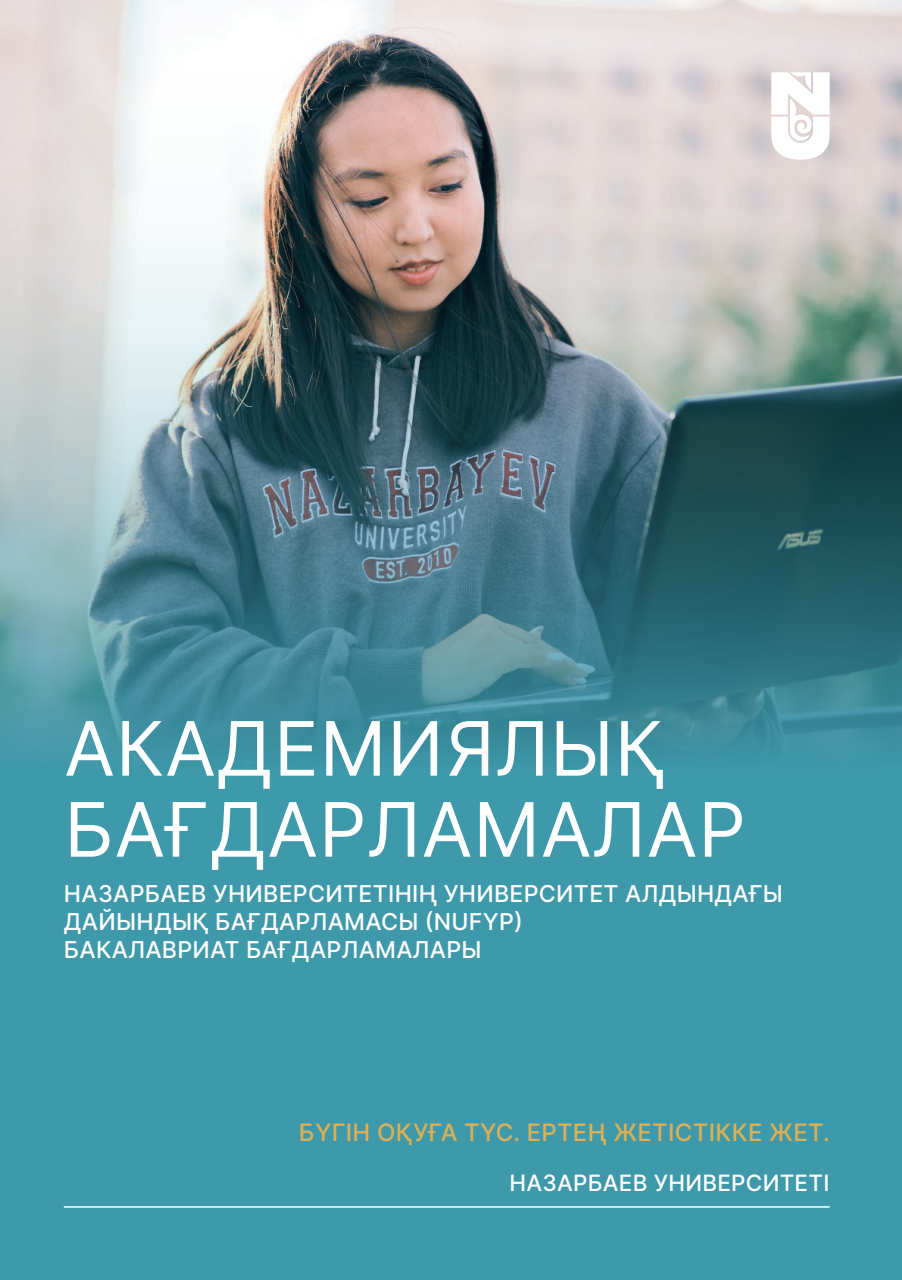
<style>
.page{position:relative;width:902px;height:1280px;background:#fff}
.page>*{position:absolute;margin:0;border:0;box-sizing:border-box;transform-origin:0 0}
.t1{font:75px/81px "Inter";letter-spacing:.01em;color:#fff}
.t2{font:500 24px "Inter";letter-spacing:.01em;color:#deb054}
.t3{font:500 23.25px/27.9px "Inter";letter-spacing:.01em;color:#fff}
.t4{font:500 22.5px "Inter";letter-spacing:.01em;color:#fff}
</style>
<div class="page">
<div style="left:0;top:784px;width:901px;height:496px;background:#3e99aa"></div>
<img style="left:0;top:0;width:901px;height:784px">
<hr style="left:64px;top:1206px;width:765px;height:2px;background:#fff">
<svg style="left:771px;top:72px;width:58px;height:88px"></svg>
<h1 class="t1" style="left:64px;top:706px;width:683px">АКАДЕМИЯЛЫҚ<br>БАҒДАРЛАМАЛАР</h1>
<p class="t3" style="left:64px;top:879px;width:720px">НАЗАРБАЕВ УНИВЕРСИТЕТІНІҢ УНИВЕРСИТЕТ АЛДЫНДАҒЫ<br>ДАЙЫНДЫҚ БАҒДАРЛАМАСЫ (NUFYP)<br>БАКАЛАВРИАТ БАҒДАРЛАМАЛАРЫ</p>
<p class="t2" style="left:299px;top:1114px;width:532px">БҮГІН ОҚУҒА ТҮС. ЕРТЕҢ ЖЕТІСТІККЕ ЖЕТ.</p>
<p class="t4" style="left:509px;top:1167px;width:321px">НАЗАРБАЕВ УНИВЕРСИТЕТІ</p>
</div>
